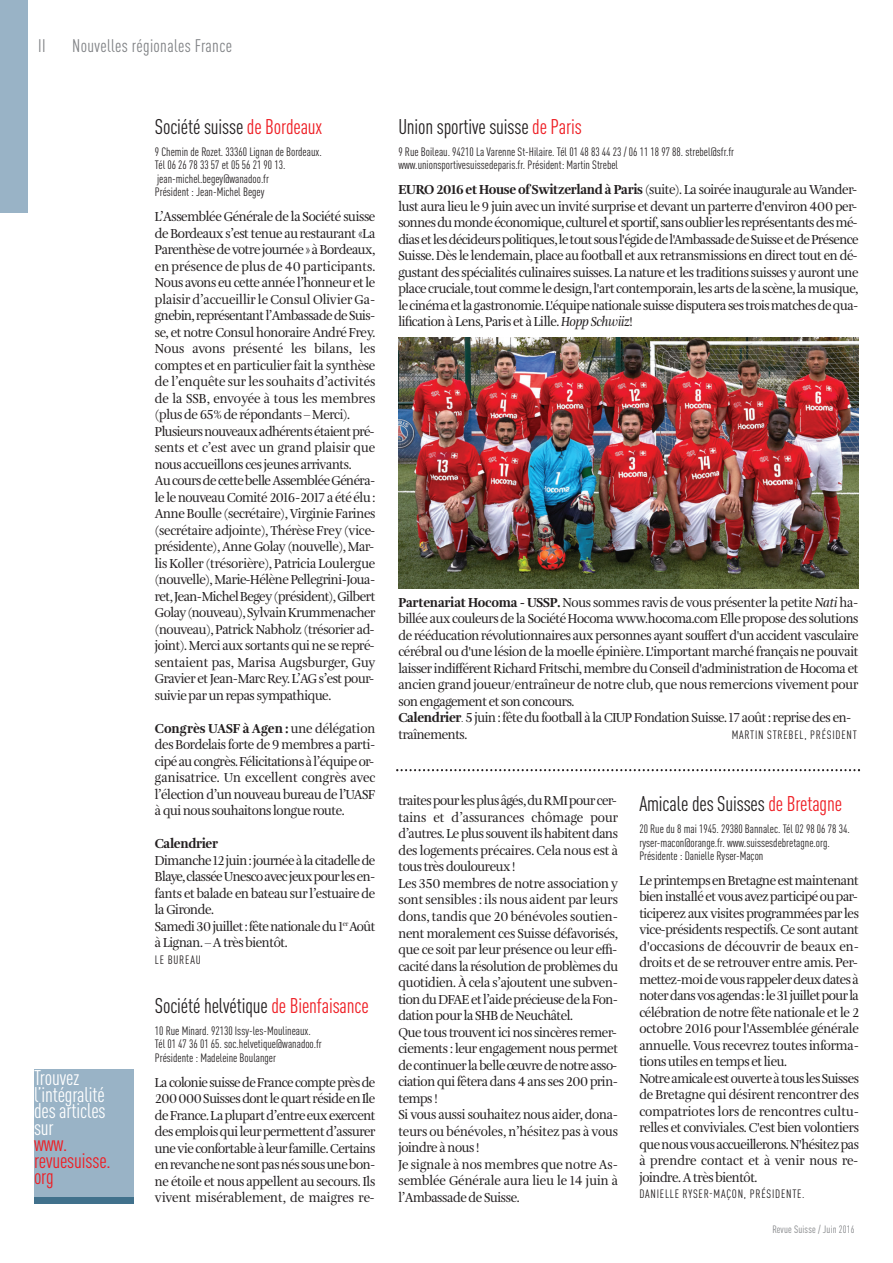
<style>
.page{position:relative;width:893px;height:1263px;background:#fff}
.page>*{position:absolute;margin:0;border:0;box-sizing:border-box;transform-origin:0 0}
.t1{font:condensed 21px "DINOT";letter-spacing:-.005em;color:#231f20}
.t2{font:condensed 21px/16.5px "DINOT";letter-spacing:-.005em;color:#fff}
.t3{font:condensed 21px/16.5px "DINOT";letter-spacing:-.005em;color:#ee1d23}
.t4{font:condensed 18px "DINOT";letter-spacing:.02em;color:#808285}
.t5{font:13.5px/16.5px "Amalia Pro";letter-spacing:-.03em;color:#231f20;scale:.95 1}
.t6{font:900 13.5px "Amalia Pro";letter-spacing:-.03em;color:#231f20;scale:.95 1}
.t7{font:condensed 12px/13.5px "DINOT";color:#231f20}
.t8{font:condensed 12px "DINOT";letter-spacing:.065em;color:#231f20}
.t9{font:condensed 10.5px "DINOT";letter-spacing:.02em;color:#808285}
.s1{color:#ee1d23}
.s2{font-weight:900}
.s3{font-style:italic}
.s4{font-family:"DINOT";font-stretch:condensed;font-size:12px}
</style>
<div class="page">
<div style="left:0;top:0;width:28px;height:213px;background:#99b3c6"></div>
<img style="left:398px;top:337px;width:460px;height:251px">
<div style="left:34px;top:1069px;width:100px;height:128px;background:#99b3c6"></div>
<div style="left:34px;top:1197px;width:100px;height:6px;background:#41718c"></div>
<svg style="left:396px;top:769px;width:464px;height:2px"></svg>
<h2 class="t4" style="left:38px;top:39px;width:9px">II</h2>
<h2 class="t4" style="left:72px;top:39px;width:161px">Nouvelles régionales France</h2>
<h1 class="t2" style="left:34px;top:1072px;width:73px">Trouvez l’intégralité des articles sur</h1>
<h1 class="t3" style="left:34px;top:1138px;width:78px">www. revuesuisse. org</h1>
<h1 class="t1" style="left:155px;top:119px;width:169px">Société suisse <span class="s1">de Bordeaux</span></h1>
<p class="t7" style="left:155px;top:146px;width:168px">9 Chemin de Rozet. 33360 Lignan de Bordeaux.<br>Tél 06 26 78 33 57 et 05 56 21 90 13. jean-michel.begey@wanadoo.fr<br>Président : Jean-Michel Begey</p>
<p class="t5" style="left:155px;top:209px;width:234px">L’Assemblée Générale de la Société suisse de Bordeaux s’est tenue au restaurant «La Parenthèsedevotrejournée»àBordeaux, en présence de plus de 40 participants.<br>Nous avons eu cette année l’honneur et le plaisir d’accueillir le Consul Olivier Ga&shy;gnebin, représentantl’AmbassadedeSuis&shy;se, et notre Consul honoraire André Frey.<br>Nous avons présenté les bilans, les comptes et en particulier fait la synthèse de l’enquête sur les souhaits d’activités de la SSB, envoyée à tous les membres (plus de 65% de répondants – Merci).<br>Plusieursnouveauxadhérentsétaientpré&shy;sents et c’est avec un grand plaisir que nous accueillons ces jeunes arrivants.<br>AucoursdecettebelleAssembléeGénéra&shy;le le nouveau Comité 2016-2017 a été élu :<br>Anne Boulle (secrétaire), Virginie Farines (secrétaire adjointe), Thérèse Frey (vice&shy;présidente), Anne Golay (nouvelle), Mar&shy;lis Koller (trésorière), Patricia Loulergue (nouvelle), Marie-Hélène Pellegrini-Joua&shy;ret,Jean-MichelBegey(président),Gilbert Golay(nouveau),SylvainKrummenacher (nouveau), Patrick Nabholz (trésorier ad&shy;joint). Merci aux sortants qui ne se repré&shy;sentaient pas, Marisa Augsburger, Guy Gravier et Jean-Marc Rey. L’AG s’est pour&shy;suivie par un repas sympathique.</p>
<p class="t5" style="left:155px;top:720px;width:234px;text-align:justify"><span class="s2">Congrès UASF à Agen :</span> une délégation des Bordelais forte de 9 membres a parti&shy;cipéaucongrès.Félicitationsàl’équipeor&shy;ganisatrice. Un excellent congrès avec l’élection d’un nouveau bureau de l’UASF à qui nous souhaitons longue route.</p>
<p class="t6" style="left:155px;top:838px;width:68px">Calendrier</p>
<p class="t5" style="left:155px;top:852px;width:234px">Dimanche12juin:journéeàlacitadellede Blaye,classéeUnescoavecjeuxpour lesen&shy;fants et balade en bateau sur l’estuaire de la Gironde.<br>Samedi30juillet:fêtenationaledu1<sup>er</sup>Août à Lignan. – A très bientôt.</p>
<p class="t8" style="left:155px;top:955px;width:47px">LE BUREAU</p>
<h1 class="t1" style="left:155px;top:998px;width:215px">Société helvétique <span class="s1">de Bienfaisance</span></h1>
<p class="t7" style="left:155px;top:1025px;width:168px">10 Rue Minard. 92130 Issy-les-Moulineaux.<br>Tél 01 47 36 01 65. soc.helvetique@wanadoo.fr<br>Présidente : Madeleine Boulanger</p>
<p class="t5" style="left:155px;top:1074px;width:234px;text-align:justify">LacoloniesuissedeFrancecompteprèsde 200000Suissesdontlequart résideenIle deFrance.Laplupartd’entreeuxexercent desemploisquileurpermettentd’assurer unevieconfortableàleur famille.Certains enrevanchenesontpasnés sousunebon&shy;ne étoile et nous appellent au secours. Ils vivent misérablement, de maigres re-</p>
<h1 class="t1" style="left:398px;top:119px;width:185px">Union sportive suisse <span class="s1">de Paris</span></h1>
<p class="t7" style="left:398px;top:146px;width:337px">9 Rue Boileau. 94210 La Varenne St-Hilaire. Tél 01 48 83 44 23 / 06 11 18 97 88. strebel@sfr.fr www.unionsportivesuissedeparis.fr. Président: Martin Strebel</p>
<p class="t5" style="left:398px;top:182px;width:486px;text-align:justify"><span class="s2">EURO 2016 et House of Switzerland à Paris</span> (suite). La soirée inaugurale au Wander&shy;lust aura lieu le 9 juin avec un invité surprise et devant un parterre d'environ 400 per&shy;sonnesdumondeéconomique,culturelet sportif, sansoublier les représentantsdesmé&shy;diasetlesdécideurspolitiques,letout sous l'égidedel'AmbassadedeSuisseetdePrésence Suisse. Dès le lendemain, place au football et aux retransmissions en direct tout en dé&shy;gustant des spécialités culinaires suisses. La nature et les traditions suisses y auront une placecruciale,tout commeledesign,l'art contemporain,lesartsdelascène,lamusique, lecinémaetlagastronomie.L'équipenationalesuissedisputerases troismatchesdequa&shy;lification à Lens, Paris et à Lille. <span class="s3">Hopp Schwiiz</span>!</p>
<p class="t5" style="left:398px;top:594px;width:486px"><span class="s2">Partenariat Hocoma - USSP.</span> Nous sommes ravis de vous présenter la petite <span class="s3">Nati</span> ha&shy;billée aux couleurs de la Société Hocoma www.hocoma.com Elle propose des solutions de rééducation révolutionnaires aux personnes ayant souffert d'un accident vasculaire cérébral ou d'une lésion de la moelle épinière. L'important marché français ne pouvait laisser indifférent Richard Fritschi, membre du Conseil d'administration de Hocoma et ancien grand joueur/entraîneur de notre club, que nous remercions vivement pour son engagement et son concours.<br><span class="s2">Calendrier</span><span class="s4">.</span> 5 juin : fête du football à la CIUP Fondation Suisse. 17 août : reprise des en&shy;traînements.</p>
<p class="t8" style="left:732px;top:730px;width:127px">MARTIN STREBEL, PRÉSIDENT</p>
<p class="t5" style="left:398px;top:793px;width:233px">traitespour lesplusâgés,duRMIpourcer&shy;tains et d’assurances chômage pour d’autres. Le plus souvent ils habitent dans des logements précaires. Cela nous est à tous très douloureux !<br>Les 350 membres de notre association y sont sensibles : ils nous aident par leurs dons, tandis que 20 bénévoles soutien&shy;nent moralement ces Suisse défavorisés, que ce soit par leur présence ou leur effi&shy;cacité dans la résolution de problèmes du quotidien. À cela s’ajoutent une subven&shy;tionduDFAEetl’aideprécieusedelaFon&shy;dation pour la SHB de Neuchâtel.<br>Que tous trouvent ici nos sincères remer&shy;ciements : leur engagement nous permet decontinuer labelleœuvredenotreasso&shy;ciation qui fêtera dans 4 ans ses 200 prin&shy;temps !<br>Si vous aussi souhaitez nous aider, dona&shy;teurs ou bénévoles, n’hésitez pas à vous joindre à nous !<br>Je signale à nos membres que notre As&shy;semblée Générale aura lieu le 14 juin à l’Ambassade de Suisse.</p>
<h1 class="t1" style="left:639px;top:796px;width:204px">Amicale des Suisses <span class="s1">de Bretagne</span></h1>
<p class="t7" style="left:639px;top:823px;width:212px">20 Rue du 8 mai 1945. 29380 Bannalec. Tél 02 98 06 78 34. ryser-macon@orange.fr. www.suissesdebretagne.org.<br>Présidente : Danielle Ryser-Maçon</p>
<p class="t5" style="left:639px;top:872px;width:233px">LeprintempsenBretagneestmaintenant bieninstalléetvousavezparticipéoupar&shy;ticiperez aux visites programmées par les vice-présidents respectifs. Ce sont autant d'occasions de découvrir de beaux en&shy;droits et de se retrouver entre amis. Per&shy;mettez-moidevous rappelerdeuxdatesà noterdansvosagendas :le31juilletpour la célébration de notre fête nationale et le 2 octobre 2016 pour l'Assemblée générale annuelle. Vous recevrez toutes informa&shy;tions utiles en temps et lieu.<br>Notreamicaleestouverteàtous lesSuisses de Bretagne qui désirent rencontrer des compatriotes lors de rencontres cultu&shy;relles et conviviales. C'est bien volontiers quenousvousaccueillerons.N'hésitezpas à prendre contact et à venir nous re&shy;joindre. A très bientôt.</p>
<p class="t8" style="left:639px;top:1190px;width:167px">DANIELLE RYSER-MAÇON, PRÉSIDENTE.</p>
<p class="t9" style="left:772px;top:1225px;width:84px">Revue Suisse / Juin 2016</p>
</div>
